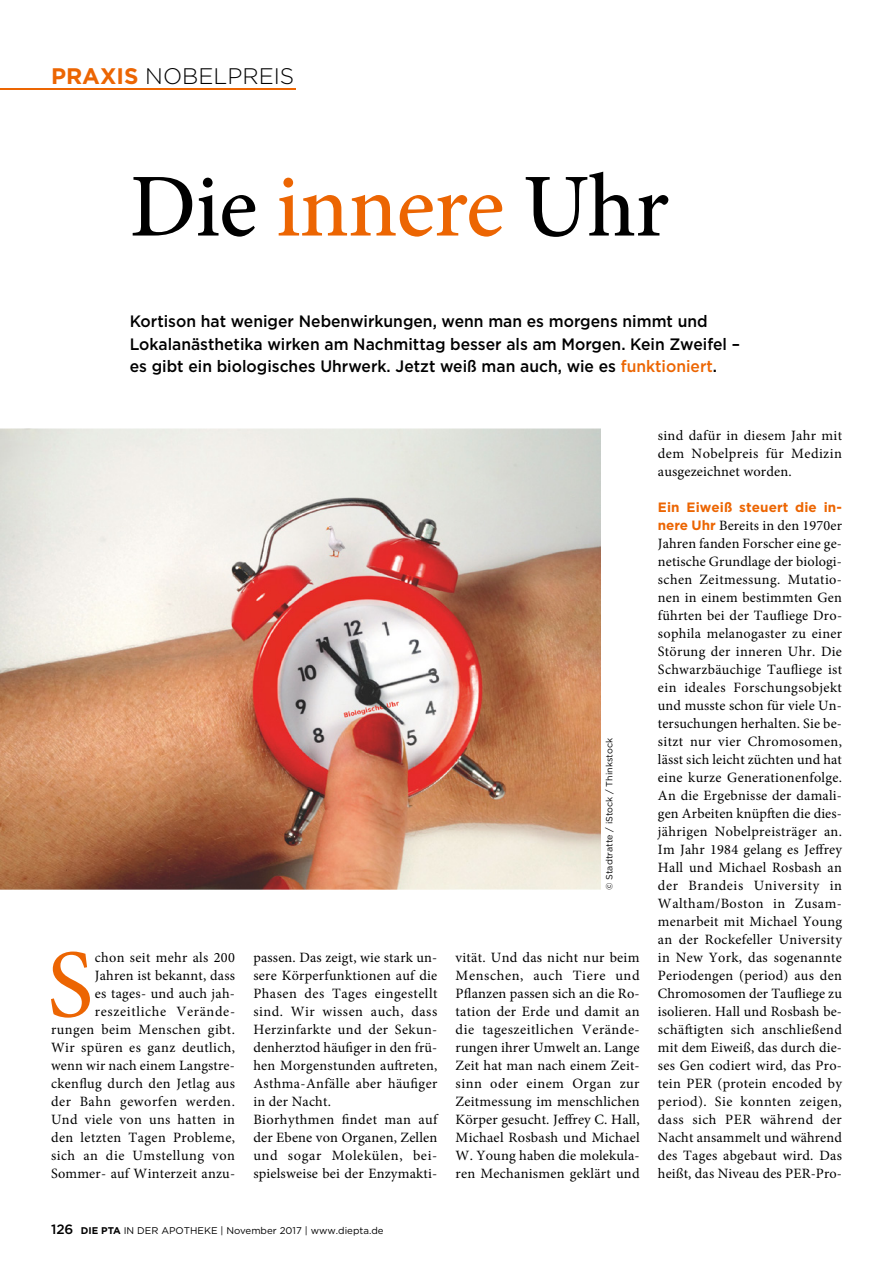
<style>
.page{position:relative;width:893px;height:1263px;background:#fff}
.page>*{position:absolute;margin:0;border:0;box-sizing:border-box;transform-origin:0 0}
.t1{font:97.2px "Minion Pro";color:#ec6502}
.t2{font:500 90px "Minion Pro";letter-spacing:-.01em;color:#000}
.t3{font:300 22.5px "Gotham";color:#000}
.t4{font:500 16.5px/22.5px "Gotham";color:#000;scale:.95 1}
.t5{font:14.25px/18px "Minion Pro";letter-spacing:.02em;color:#000;text-align:justify}
.t6{font:700 13.5px "Gotham";letter-spacing:.005em;color:#ec6502}
.t7{font:9.75px "Gotham";color:#000}
.t8{font:9px "Gotham";color:#000}
.s1{font-weight:700;color:#ec6502}
.s2{color:#ec6502}
.s3{font-weight:500;font-size:13.5px}
.s4{font-weight:700}
.s5{font-family:"Gotham";font-weight:700;font-size:13.5px;color:#ec6502}
</style>
<div class="page">
<img style="left:0;top:428px;width:601px;height:462px">
<hr style="left:0;top:89px;width:296px;height:1px;background:#ec6502">
<img style="left:325px;top:522px;width:22px;height:36px">
<h3 class="t3" style="left:51px;top:62px;width:245px"><span class="s1">PRAXIS</span> NOBELPREIS</h3>
<h2 class="t2" style="left:130px;top:146px;width:541px">Die <span class="s2">innere</span> Uhr</h2>
<p class="t4" style="left:130px;top:310px;width:644px">Kortison hat weniger Nebenwirkungen, wenn man es morgens nimmt und<br>Lokalanästhetika wirken am Nachmittag besser als am Morgen. Kein Zweifel – es gibt ein biologisches Uhrwerk. Jetzt weiß man auch, wie es <span class="s2">funktioniert</span>.</p>
<p class="t8" style="left:603px;top:890px;width:154px;rotate:-90deg">© Stadtratte / iStock / Thinkstock</p>
<h1 class="t1" style="left:47px;top:920px;width:48px">S</h1>
<p class="t5" style="left:51px;top:949px;width:186px;text-align:right">chon seit mehr als 200<br>Jahren ist bekannt, dass<br>es tages- und auch jah&shy;reszeitliche Verände&shy;rungen beim Menschen gibt.<br>Wir spüren es ganz deutlich, wenn wir nach einem Langstre&shy;ckenflug durch den Jetlag aus der Bahn geworfen werden.<br>Und viele von uns hatten in den letzten Tagen Probleme, sich an die Umstellung von<br>Sommer- auf Winterzeit anzu-</p>
<p class="t5" style="left:253px;top:949px;width:186px;text-align:left">passen. Das zeigt, wie stark un&shy;sere Körperfunktionen auf die<br>Phasen des Tages eingestellt sind. Wir wissen auch, dass<br>Herzinfarkte und der Sekun&shy;denherztod häufiger in den frü&shy;hen Morgenstunden auftreten,<br>Asthma-Anfälle aber häufiger in der Nacht.<br>Biorhythmen findet man auf der Ebene von Organen, Zellen und sogar Molekülen, bei&shy;spielsweise bei der Enzymakti-</p>
<p class="t5" style="left:456px;top:949px;width:186px">vität. Und das nicht nur beim Menschen, auch Tiere und Pflanzen passen sich an die Ro&shy;tation der Erde und damit an die tageszeitlichen Verände&shy;rungen ihrer Umwelt an. Lange Zeit hat man nach einem Zeit&shy;sinn oder einem Organ zur Zeitmessung im menschlichen Körper gesucht. Jeffrey C. Hall, Michael Rosbash und Michael W. Young haben die molekula&shy;ren Mechanismen geklärt und</p>
<p class="t7" style="left:51px;top:1224px;width:334px"><span class="s3">126</span> <span class="s4">DIE PTA</span> IN DER APOTHEKE | November 2017 | www.diepta.de</p>
<p class="t5" style="left:658px;top:427px;width:186px">sind dafür in diesem Jahr mit dem Nobelpreis für Medizin ausgezeichnet worden.</p>
<p class="t6" style="left:658px;top:498px;width:186px">Ein Eiweiß steuert die in-</p>
<p class="t5" style="left:658px;top:517px;width:186px"><span class="s5">nere Uhr</span> Bereits in den 1970er Jahren fanden Forscher eine ge&shy;netische Grundlage der biologi&shy;schen Zeitmessung. Mutatio&shy;nen in einem bestimmten Gen führten bei der Taufliege Dro&shy;sophila melanogaster zu einer Störung der inneren Uhr. Die Schwarzbäuchige Taufliege ist ein ideales Forschungsobjekt und musste schon für viele Un&shy;tersuchungen herhalten. Sie be&shy;sitzt nur vier Chromosomen, lässt sich leicht züchten und hat eine kurze Generationenfolge.<br>An die Ergebnisse der damali&shy;gen Arbeiten knüpften die dies&shy;jährigen Nobelpreisträger an.<br>Im Jahr 1984 gelang es Jeffrey Hall und Michael Rosbash an der Brandeis University in Waltham/Boston in Zusam&shy;menarbeit mit Michael Young an der Rockefeller University in New York, das sogenannte Periodengen (period) aus den Chromosomen der Taufliege zu isolieren. Hall und Rosbash be&shy;schäftigten sich anschließend mit dem Eiweiß, das durch die&shy;ses Gen codiert wird, das Pro&shy;tein PER (protein encoded by period). Sie konnten zeigen, dass sich PER während der Nacht ansammelt und während des Tages abgebaut wird. Das heißt, das Niveau des PER-Pro-</p>
</div>
